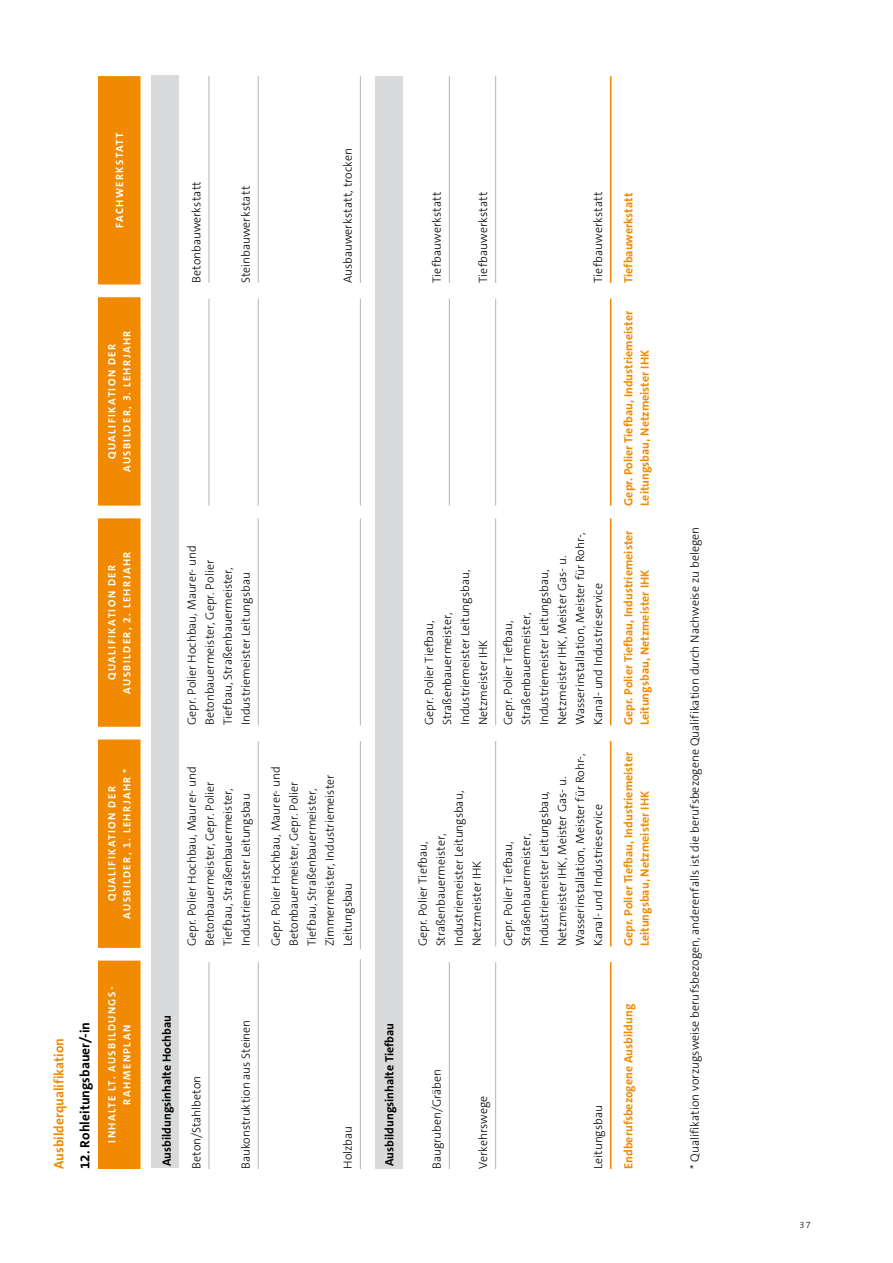
<style>
.page{position:relative;width:893px;height:1263px;background:#fff}
.page>*{position:absolute;margin:0;border:0;box-sizing:border-box;transform-origin:0 0}
.t1{font:700 13.5px "The Sans C5";color:#000}
.t2{font:700 13.5px "The Sans C5";color:#f18a00}
.t3{font:300 12px/18px "The Sans C5";color:#000}
.t4{font:700 12px/16.5px "The Sans C5";color:#f18a00}
.t5{font:700 12px "The Sans C5";color:#000}
.t6{font:700 10.5px/15px "The Sans C5";letter-spacing:.135em;color:#fff;text-align:center}
.t7{font:300 9px "The Sans C5";color:#000}
</style>
<div class="page">
<div style="left:375px;top:77px;width:28px;height:1092px;background:#d9dadb"></div>
<div style="left:151px;top:75px;width:27px;height:1093px;background:#d9dadb"></div>
<svg style="left:98px;top:76px;width:43px;height:1093px;background:#f1900e"></svg>
<hr style="left:209px;top:962px;width:1px;height:207px;background:#b1b3b4">
<hr style="left:258px;top:962px;width:1px;height:207px;background:#b1b3b4">
<hr style="left:209px;top:76px;width:1px;height:207px;background:#b1b3b4">
<hr style="left:258px;top:76px;width:1px;height:207px;background:#b1b3b4">
<hr style="left:449px;top:962px;width:1px;height:207px;background:#b1b3b4">
<hr style="left:495px;top:962px;width:1px;height:207px;background:#b1b3b4">
<hr style="left:258px;top:741px;width:1px;height:205px;background:#b1b3b4">
<hr style="left:360px;top:959px;width:1px;height:210px;background:#b1b3b4">
<hr style="left:360px;top:741px;width:1px;height:208px;background:#b1b3b4">
<hr style="left:360px;top:76px;width:1px;height:207px;background:#b1b3b4">
<hr style="left:258px;top:518px;width:1px;height:207px;background:#b1b3b4">
<hr style="left:360px;top:518px;width:1px;height:207px;background:#b1b3b4">
<hr style="left:209px;top:299px;width:1px;height:207px;background:#b1b3b4">
<hr style="left:258px;top:299px;width:1px;height:207px;background:#b1b3b4">
<hr style="left:360px;top:299px;width:1px;height:207px;background:#b1b3b4">
<hr style="left:449px;top:76px;width:1px;height:207px;background:#b1b3b4">
<hr style="left:495px;top:76px;width:1px;height:207px;background:#b1b3b4">
<hr style="left:495px;top:741px;width:1px;height:205px;background:#b1b3b4">
<hr style="left:495px;top:518px;width:1px;height:207px;background:#b1b3b4">
<hr style="left:449px;top:299px;width:1px;height:207px;background:#b1b3b4">
<hr style="left:495px;top:299px;width:1px;height:207px;background:#b1b3b4">
<hr style="left:610px;top:962px;width:1px;height:207px;background:#f18a00">
<hr style="left:610px;top:741px;width:1px;height:205px;background:#f18a00">
<hr style="left:610px;top:518px;width:1px;height:207px;background:#f18a00">
<hr style="left:610px;top:299px;width:1px;height:207px;background:#f18a00">
<hr style="left:610px;top:76px;width:1px;height:207px;background:#f18a00">
<p class="t6" style="left:112px;top:228px;width:97px;rotate:-90deg">FACHWERKSTATT</p>
<p class="t6" style="left:105px;top:472px;width:143px;rotate:-90deg">QUALIFIKATION DER<br>AUSBILDER, 3. LEHRJAHR</p>
<p class="t3" style="left:187px;top:283px;width:103px;rotate:-90deg">Betonbauwerkstatt</p>
<p class="t3" style="left:237px;top:283px;width:98px;rotate:-90deg">Steinbauwerkstatt</p>
<p class="t3" style="left:339px;top:283px;width:136px;rotate:-90deg">Ausbauwerkstatt, trocken</p>
<p class="t6" style="left:105px;top:693px;width:143px;rotate:-90deg">QUALIFIKATION DER<br>AUSBILDER, 2. LEHRJAHR</p>
<p class="t6" style="left:105px;top:919px;width:152px;rotate:-90deg">QUALIFIKATION DER<br>AUSBILDER, 1. LEHRJAHR *</p>
<p class="t2" style="left:50px;top:1169px;width:133px;rotate:-90deg">Ausbilderqualifikation</p>
<p class="t1" style="left:76px;top:1169px;width:149px;rotate:-90deg">12. Rohleitungsbauer/-in</p>
<p class="t6" style="left:105px;top:1143px;width:157px;rotate:-90deg">INHALTE LT. AUSBILDUNGS-<br>RAHMENPLAN</p>
<p class="t3" style="left:183px;top:725px;width:181px;rotate:-90deg">Gepr. Polier Hochbau, Maurer- und Betonbauermeister, Gepr. Polier Tiefbau, Straßenbauermeister, Industriemeister Leitungsbau</p>
<p class="t3" style="left:183px;top:946px;width:181px;rotate:-90deg">Gepr. Polier Hochbau, Maurer- und Betonbauermeister, Gepr. Polier Tiefbau, Straßenbauermeister, Industriemeister Leitungsbau</p>
<p class="t3" style="left:267px;top:946px;width:181px;rotate:-90deg">Gepr. Polier Hochbau, Maurer- und<br>Betonbauermeister, Gepr. Polier<br>Tiefbau, Straßenbauermeister,<br>Zimmermeister, Industriemeister<br>Leitungsbau</p>
<p class="t5" style="left:159px;top:1166px;width:152px;rotate:-90deg">Ausbildungsinhalte Hochbau</p>
<p class="t3" style="left:187px;top:1169px;width:95px;rotate:-90deg">Beton/Stahlbeton</p>
<p class="t3" style="left:237px;top:1169px;width:151px;rotate:-90deg">Baukonstruktion aus Steinen</p>
<p class="t3" style="left:339px;top:1169px;width:45px;rotate:-90deg">Holzbau</p>
<p class="t3" style="left:428px;top:283px;width:93px;rotate:-90deg">Tiefbauwerkstatt</p>
<p class="t3" style="left:474px;top:283px;width:93px;rotate:-90deg">Tiefbauwerkstatt</p>
<p class="t3" style="left:589px;top:283px;width:93px;rotate:-90deg">Tiefbauwerkstatt</p>
<p class="t3" style="left:420px;top:725px;width:157px;rotate:-90deg">Gepr. Polier Tiefbau,<br>Straßenbauermeister,<br>Industriemeister Leitungsbau,<br>Netzmeister IHK</p>
<p class="t3" style="left:414px;top:946px;width:157px;rotate:-90deg">Gepr. Polier Tiefbau,<br>Straßenbauermeister,<br>Industriemeister Leitungsbau,<br>Netzmeister IHK</p>
<p class="t3" style="left:499px;top:725px;width:195px;rotate:-90deg">Gepr. Polier Tiefbau,<br>Straßenbauermeister,<br>Industriemeister Leitungsbau,<br>Netzmeister IHK, Meister Gas- u.<br>Wasserinstallation, Meister für Rohr-,<br>Kanal- und Industrieservice</p>
<p class="t3" style="left:499px;top:946px;width:195px;rotate:-90deg">Gepr. Polier Tiefbau,<br>Straßenbauermeister,<br>Industriemeister Leitungsbau,<br>Netzmeister IHK, Meister Gas- u.<br>Wasserinstallation, Meister für Rohr-,<br>Kanal- und Industrieservice</p>
<p class="t4" style="left:620px;top:283px;width:92px;rotate:-90deg">Tiefbauwerkstatt</p>
<p class="t4" style="left:620px;top:506px;width:196px;rotate:-90deg">Gepr. Polier Tiefbau, Industriemeister<br>Leitungsbau, Netzmeister IHK</p>
<p class="t4" style="left:620px;top:725px;width:196px;rotate:-90deg">Gepr. Polier Tiefbau, Industriemeister<br>Leitungsbau, Netzmeister IHK</p>
<p class="t4" style="left:620px;top:946px;width:196px;rotate:-90deg">Gepr. Polier Tiefbau, Industriemeister<br>Leitungsbau, Netzmeister IHK</p>
<p class="t5" style="left:382px;top:1166px;width:145px;rotate:-90deg">Ausbildungsinhalte Tiefbau</p>
<p class="t3" style="left:428px;top:1169px;width:102px;rotate:-90deg">Baugruben/Gräben</p>
<p class="t3" style="left:474px;top:1169px;width:75px;rotate:-90deg">Verkehrswege</p>
<p class="t3" style="left:589px;top:1169px;width:65px;rotate:-90deg">Leitungsbau</p>
<p class="t4" style="left:620px;top:1169px;width:167px;rotate:-90deg">Endberufsbezogene Ausbildung</p>
<p class="t3" style="left:686px;top:1169px;width:644px;rotate:-90deg">* Qualifikation vorzugsweise berufsbezogen, anderenfalls ist die berufsbezogene Qualifikation durch Nachweise zu belegen</p>
<p class="t7" style="left:799px;top:1219px;width:13px">37</p>
</div>
